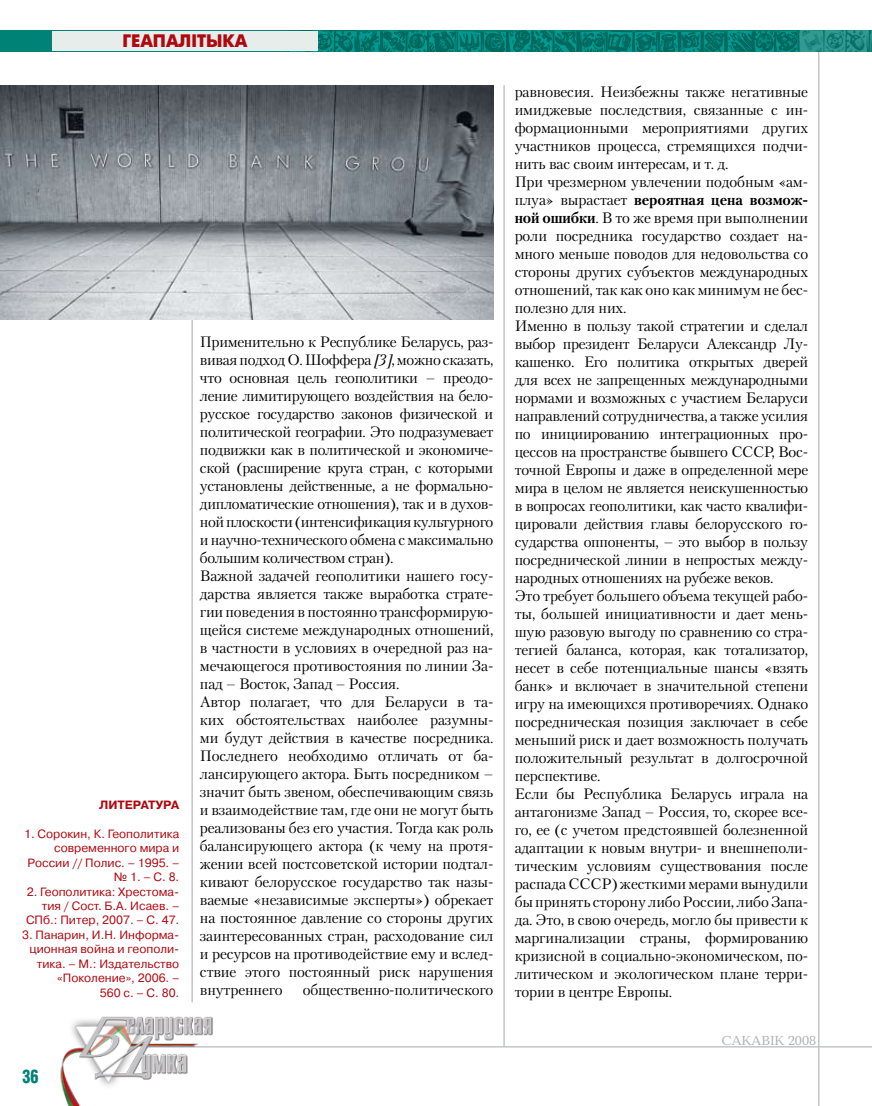
<style>
.page{position:relative;width:872px;height:1106px;background:#fff}
.page>*{position:absolute;margin:0;border:0;box-sizing:border-box;transform-origin:0 0}
.t1{font:18px "Futuris Extra C";color:#ae0910}
.t2{font:700 18px "AG Letterica Cond L";color:#008277;scale:.9 1}
.t3{font:15px/18px "Petersburg C";letter-spacing:-.01em;color:#000}
.t4{font:13.5px "Baltica C";color:#aeafb2}
.t5{font:12px/14.4px "Pragmatica C";color:#ae0910;text-align:right}
.t6{font:700 12px "Pragmatica C";color:#ae0910}
.s1{font-style:italic}
.s2{font-weight:700}
</style>
<div class="page">
<hr style="left:818px;top:52px;width:1px;height:1054px;background:#c3c5c7">
<img style="left:285px;top:30px;width:587px;height:1px">
<svg style="left:0;top:31px;width:871px;height:21px;background:#047d74"></svg>
<div style="left:52px;top:31px;width:266px;height:20px;background:#e6edea"></div>
<hr style="left:146px;top:1046px;width:726px;height:1px;background:#c3c5c7">
<img style="left:60px;top:1002px;width:170px;height:104px">
<svg style="left:871px;top:31px;width:1px;height:21px"></svg>
<hr style="left:191px;top:317px;width:2px;height:685px;background:#c3c5c7">
<hr style="left:503px;top:85px;width:2px;height:962px;background:#c3c5c7">
<img style="left:0;top:85px;width:493px;height:235px">
<p class="t1" style="left:122px;top:31px;width:126px">ГЕАПАЛIТЫКА</p>
<p class="t6" style="left:99px;top:798px;width:82px">ЛИТЕРАТУРА</p>
<p class="t5" style="left:24px;top:826px;width:157px">1. Сорокин, К. Геополитика современного мира и<br>России // Полис. – 1995. – № 1. – С. 8.</p>
<p class="t5" style="left:26px;top:884px;width:155px">2. Геополитика: Хрестома&shy;тия / Сост. Б.А. Исаев. –<br>СПб.: Питер, 2007. – С. 47.</p>
<p class="t5" style="left:22px;top:927px;width:159px">3. Панарин, И.Н. Информа&shy;ционная война и геополи&shy;тика. – М.: Издательство «Поколение», 2006. –<br>560 с. – С. 80.</p>
<p class="t3" style="left:200px;top:332px;width:295px">Применительно к Республике Беларусь, раз&shy;вивая подход О. Шоффера <span class="s1">[3]</span>, можно сказать, что основная цель геополитики – преодо&shy;ление лимитирующего воздействия на бело&shy;русское государство законов физической и политической географии. Это подразумевает подвижки как в политической и экономиче&shy;ской (расширение круга стран, с которыми установлены действенные, а не формально&shy;дипломатические отношения), так и в духов&shy;ной плоскости (интенсификация культурного и научно-технического обмена с максимально большим количеством стран).<br>Важной задачей геополитики нашего госу&shy;дарства является также выработка страте&shy;гии поведения в постоянно трансформирую&shy;щейся системе международных отношений, в частности в условиях в очередной раз на&shy;мечающегося противостояния по линии За&shy;пад – Восток, Запад – Россия.<br>Автор полагает, что для Беларуси в та&shy;ких обстоятельствах наиболее разумны&shy;ми будут действия в качестве посредника.<br>Последнего необходимо отличать от ба&shy;лансирующего актора. Быть посредником – значит быть звеном, обеспечивающим связь и взаимодействие там, где они не могут быть реализованы без его участия. Тогда как роль балансирующего актора (к чему на протя&shy;жении всей постсоветской истории подтал&shy;кивают белорусское государство так назы&shy;ваемые «независимые эксперты») обрекает на постоянное давление со стороны других заинтересованных стран, расходование сил и ресурсов на противодействие ему и вслед&shy;ствие этого постоянный риск нарушения внутреннего</p>
<p class="t3" style="left:303px;top:980px;width:192px">общественно-политического</p>
<p class="t2" style="left:23px;top:1065px;width:20px">36</p>
<p class="t3" style="left:514px;top:82px;width:295px">равновесия. Неизбежны также негативные имиджевые последствия, связанные с ин&shy;формационными мероприятиями других участников процесса, стремящихся подчи&shy;нить вас своим интересам, и т. д.<br>При чрезмерном увлечении подобным «ам&shy;плуа» вырастает <span class="s2">вероятная цена возмож&shy;ной ошибки</span>. В то же время при выполнении роли посредника государство создает на&shy;много меньше поводов для недовольства со стороны других субъектов международных отношений, так как оно как минимум не бес&shy;полезно для них.<br>Именно в пользу такой стратегии и сделал выбор президент Беларуси Александр Лу&shy;кашенко. Его политика открытых дверей для всех не запрещенных международными нормами и возможных с участием Беларуси направлений сотрудничества, а также усилия по инициированию интеграционных про&shy;цессов на пространстве бывшего СССР, Вос&shy;точной Европы и даже в определенной мере мира в целом не является неискушенностью в вопросах геополитики, как часто квалифи&shy;цировали действия главы белорусского го&shy;сударства оппоненты, – это выбор в пользу посреднической линии в непростых между&shy;народных отношениях на рубеже веков.<br>Это требует большего объема текущей рабо&shy;ты, большей инициативности и дает мень&shy;шую разовую выгоду по сравнению со стра&shy;тегией баланса, которая, как тотализатор, несет в себе потенциальные шансы «взять банк» и включает в значительной степени игру на имеющихся противоречиях. Однако посредническая позиция заключает в себе меньший риск и дает возможность получать положительный результат в долгосрочной перспективе.<br>Если бы Республика Беларусь играла на антагонизме Запад – Россия, то, скорее все&shy;го, ее (с учетом предстоявшей болезненной адаптации к новым внутри- и внешнеполи&shy;тическим условиям существования после распада СССР) жесткими мерами вынудили бы принять сторону либо России, либо Запа&shy;да. Это, в свою очередь, могло бы привести к маргинализации страны, формированию кризисной в социально-экономическом, по&shy;литическом и экологическом плане терри&shy;тории в центре Европы.</p>
<p class="t4" style="left:721px;top:1033px;width:96px">САКАВIК 2008</p>
</div>
